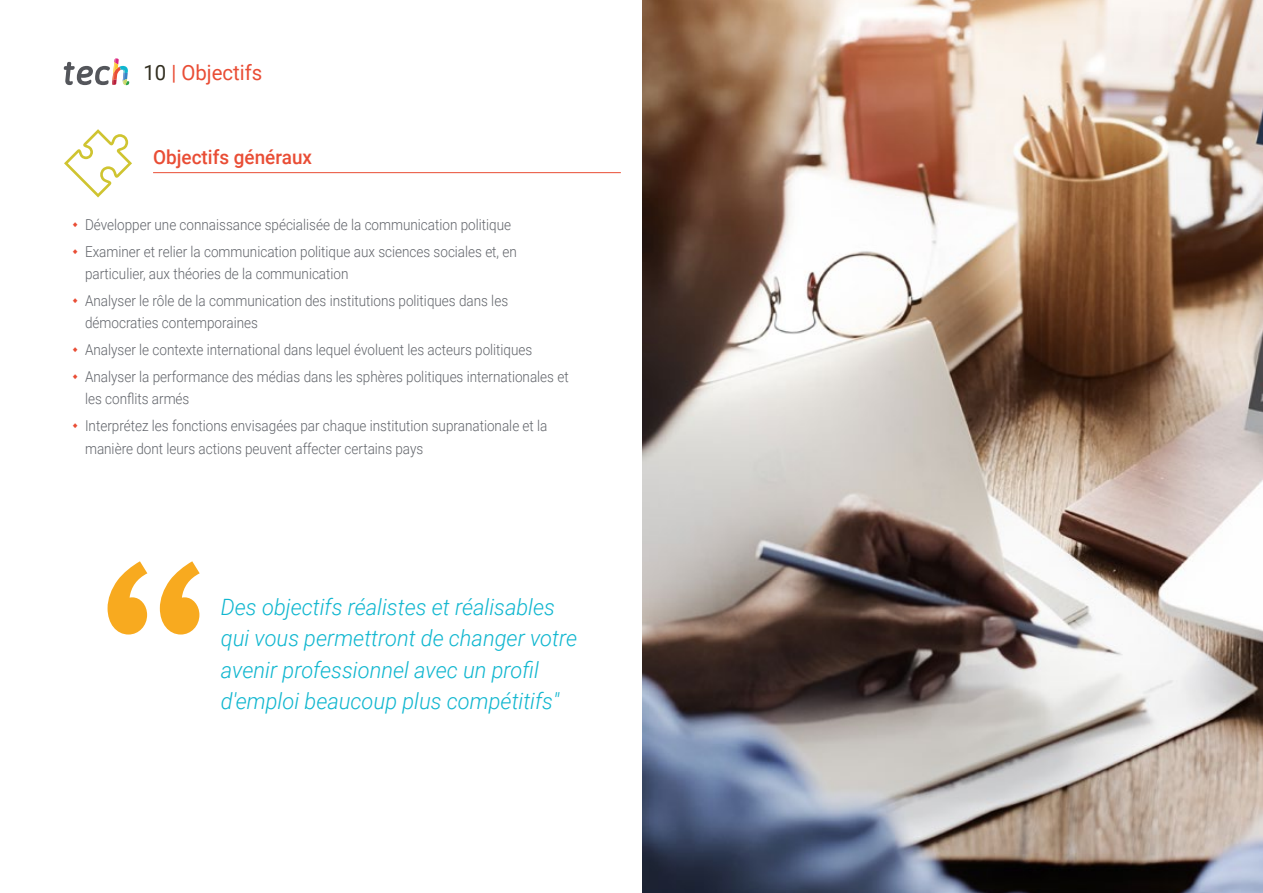
<style>
.page{position:relative;width:1263px;height:893px;background:#fff}
.page>*{position:absolute;margin:0;border:0;box-sizing:border-box;transform-origin:0 0}
.t1{font:italic 300 22.5px/31.5px "Roboto";color:#0fb6cf}
.t2{font:21px "Roboto";color:#e94d35}
.t3{font:500 19.5px "Roboto";color:#e94d35}
.t4{font:300 15px/26.7px "Roboto";color:#61646a;scale:.9 1}
.s1{color:#312e20}
</style>
<div class="page">
<svg style="left:108px;top:561px;width:92px;height:73px"></svg>
<img style="left:642px;top:0;width:621px;height:893px">
<svg style="left:64px;top:58px;width:65px;height:28px"></svg>
<hr style="left:153px;top:172px;width:468px;height:1px;background:#e94d35">
<svg style="left:64px;top:129px;width:68px;height:68px"></svg>
<h2 class="t2" style="left:144px;top:57px;width:120px"><span class="s1">10</span> | Objectifs</h2>
<h3 class="t3" style="left:153px;top:144px;width:160px">Objectifs généraux</h3>
<p class="t4" style="left:85px;top:211px;width:481px">Développer une connaissance spécialisée de la communication politique<br>Examiner et relier la communication politique aux sciences sociales et, en</p>
<p class="t4" style="left:85px;top:260px;width:472px">particulier, aux théories de la communication<br>Analyser le rôle de la communication des institutions politiques dans les</p>
<p class="t4" style="left:85px;top:309px;width:539px">démocraties contemporaines<br>Analyser le contexte international dans lequel évoluent les acteurs politiques<br>Analyser la performance des médias dans les sphères politiques internationales et</p>
<p class="t4" style="left:85px;top:385px;width:515px">les conflits armés<br>Interprétez les fonctions envisagées par chaque institution supranationale et la</p>
<p class="t4" style="left:85px;top:434px;width:377px">manière dont leurs actions peuvent affecter certains pays</p>
<h1 class="t1" style="left:221px;top:590px;width:358px">Des objectifs réalistes et réalisables qui vous permettront de changer votre avenir professionnel avec un profil d'emploi beaucoup plus compétitifs"</h1>
</div>
